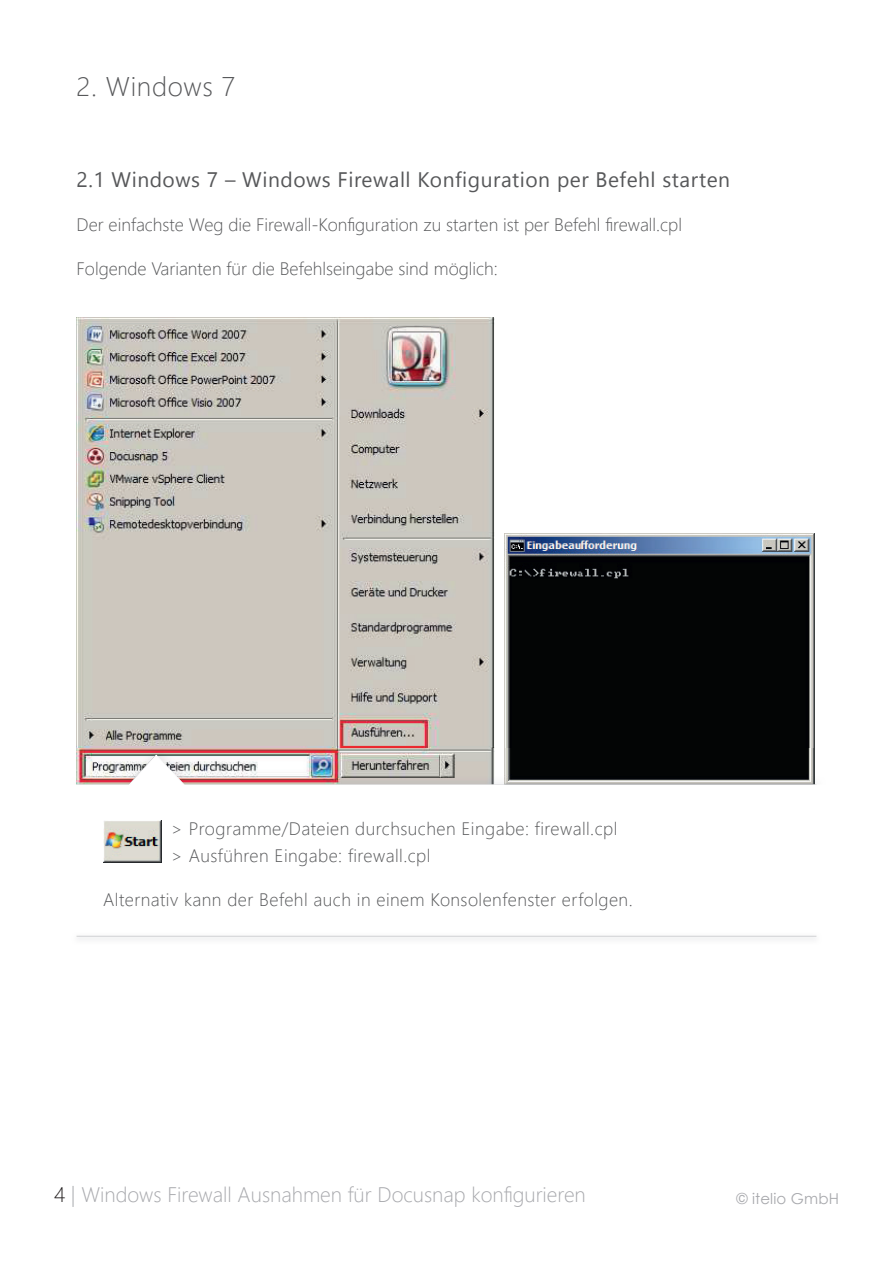
<style>
.page{position:relative;width:893px;height:1263px;background:#fff}
.page>*{position:absolute;margin:0;border:0;box-sizing:border-box;transform-origin:0 0}
.t1{font:300 27px "Segoe UI";letter-spacing:.025em;color:#57585a}
.t2{font:21px "Segoe UI";letter-spacing:.025em;color:#57585a}
.t3{font:300 21px "Segoe UI";color:#a8a9ad}
.t4{font:300 18px/27px "Segoe UI";letter-spacing:.025em;color:#57585a}
.t5{font:300 18px "Segoe UI";color:#57585a}
.t6{font:15px "Century Gothic";letter-spacing:.01em;color:#a8a9ad}
.s1{color:#231f20}
</style>
<div class="page">
<img style="left:77px;top:317px;width:417px;height:431px">
<img style="left:504px;top:534px;width:310px;height:214px">
<img style="left:76px;top:748px;width:739px;height:6px">
<svg style="left:76px;top:754px;width:741px;height:31px"></svg>
<hr style="left:77px;top:936px;width:739px;height:1px;background:#d1d2d4">
<img style="left:103px;top:820px;width:59px;height:43px">
<h1 class="t1" style="left:77px;top:65px;width:160px">2. Windows 7</h1>
<p class="t2" style="left:77px;top:163px;width:655px">2.1 Windows 7 – Windows Firewall Konfiguration per Befehl starten</p>
<p class="t5" style="left:77px;top:210px;width:607px">Der einfachste Weg die Firewall-Konfiguration zu starten ist per Befehl firewall.cpl</p>
<p class="t5" style="left:77px;top:254px;width:423px">Folgende Varianten für die Befehlseingabe sind möglich:</p>
<p class="t4" style="left:171px;top:814px;width:448px">&gt; Programme/Dateien durchsuchen Eingabe: firewall.cpl &gt; Ausführen Eingabe: firewall.cpl</p>
<p class="t4" style="left:103px;top:885px;width:531px">Alternativ kann der Befehl auch in einem Konsolenfenster erfolgen.</p>
<p class="t3" style="left:54px;top:1177px;width:533px"><span class="s1">4</span> | Windows Firewall Ausnahmen für Docusnap konfigurieren</p>
<p class="t6" style="left:736px;top:1188px;width:104px">© itelio GmbH</p>
</div>
